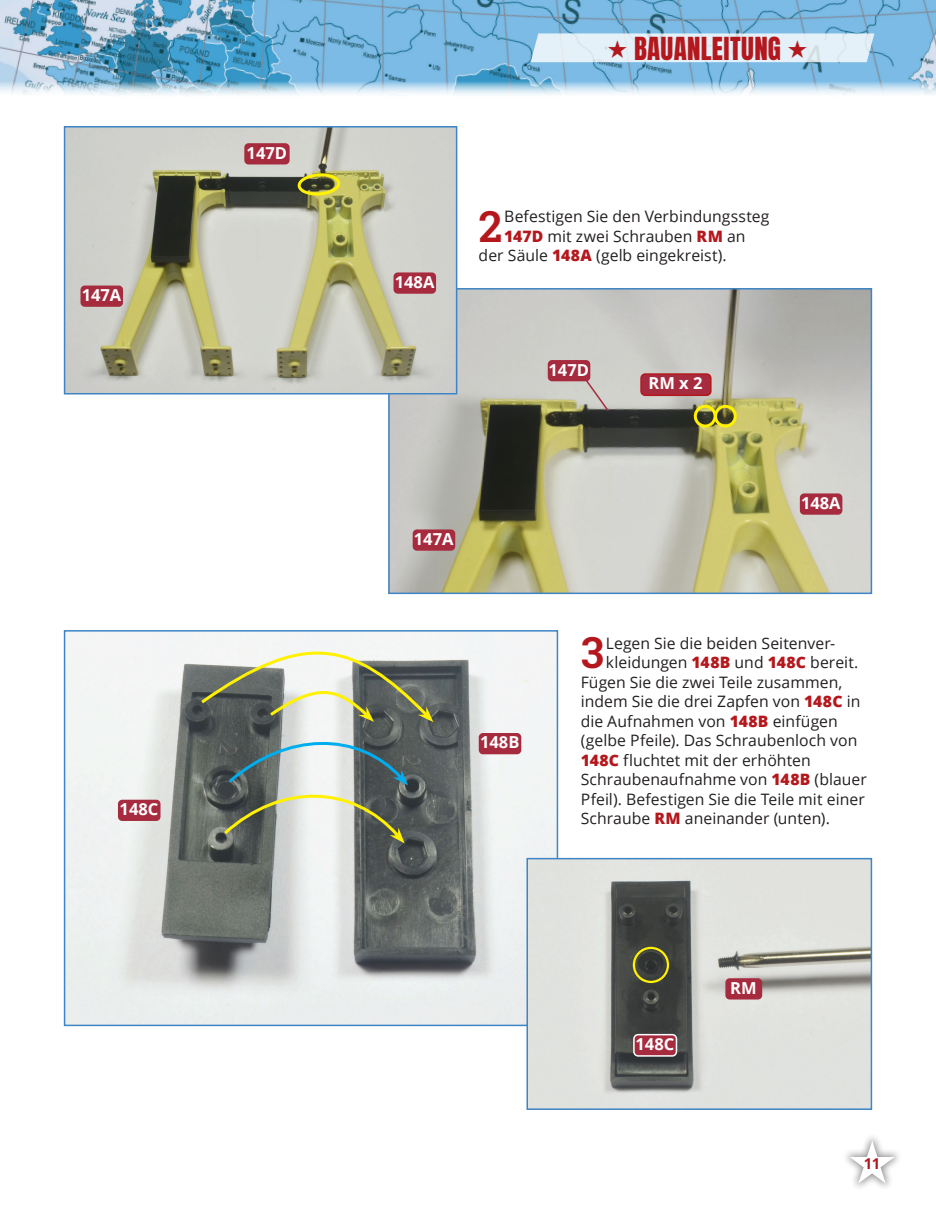
<style>
.page{position:relative;width:936px;height:1212px;background:#fff}
.page>*{position:absolute;margin:0;border:0;box-sizing:border-box;transform-origin:0 0}
.t1{font:600 43.2px "Roboto Slab";color:#b4181d}
.t2{font:27px "Anton";letter-spacing:.01em;color:#b4181d}
.t3{font:700 16.5px "Open Sans";color:#fff}
.t4{font:15.75px "Open Sans";letter-spacing:.005em;color:#231f20}
.t5{font:700 15px "Open Sans";color:#b4181d}
.s1{font-weight:800;color:#b4181d}
.s2{color:#fff}
</style>
<div class="page">
<div style="left:841px;top:1132px;width:61px;height:60px;background:#231f20;opacity:.5"></div>
<img style="left:0;top:0;width:935px;height:95px">
<img style="left:67px;top:633px;width:488px;height:390px">
<div style="left:64px;top:630px;width:494px;height:396px;border:2px solid #3e85c5"></div>
<img style="left:391px;top:291px;width:478px;height:300px">
<div style="left:388px;top:288px;width:484px;height:306px;border:2px solid #3e85c5"></div>
<img style="left:67px;top:129px;width:387px;height:262px">
<div style="left:64px;top:126px;width:393px;height:268px;border:2px solid #3e85c5"></div>
<div style="left:393px;top:272px;width:43px;height:22px;background:#a62b3e;border-radius:4px"></div>
<div style="left:80px;top:285px;width:43px;height:22px;background:#a62b3e;border-radius:4px"></div>
<div style="left:412px;top:529px;width:43px;height:22px;background:#a62b3e;border-radius:4px"></div>
<div style="left:799px;top:493px;width:43px;height:22px;background:#a62b3e;border-radius:4px"></div>
<div style="left:244px;top:143px;width:45px;height:21px;background:#a62b3e;border-radius:4px"></div>
<div style="left:478px;top:733px;width:43px;height:21px;background:#a62b3e;border-radius:4px"></div>
<div style="left:118px;top:800px;width:42px;height:21px;background:#a62b3e;border-radius:4px"></div>
<svg style="left:297px;top:172px;width:44px;height:24px"></svg>
<svg style="left:694px;top:403px;width:42px;height:24px"></svg>
<div style="left:641px;top:374px;width:69px;height:21px;background:#a62b3e;border-radius:4px"></div>
<div style="left:640px;top:373px;width:71px;height:23px;border:2px solid #b4181d;border-radius:4px"></div>
<div style="left:547px;top:360px;width:43px;height:21px;background:#a62b3e;border-radius:4px"></div>
<img style="left:529px;top:861px;width:340px;height:246px">
<div style="left:526px;top:858px;width:346px;height:252px;border:2px solid #3e85c5"></div>
<div style="left:725px;top:978px;width:37px;height:21px;background:#a62b3e;border-radius:4px"></div>
<div style="left:632px;top:947px;width:37px;height:36px;border:2px solid #fff101;border-radius:50%"></div>
<div style="left:634px;top:1035px;width:42px;height:21px;background:#a62b3e;border-radius:4px"></div>
<div style="left:633px;top:1034px;width:44px;height:23px;border:2px solid #fff;border-radius:4px"></div>
<svg style="left:583px;top:377px;width:27px;height:36px"></svg>
<svg style="left:198px;top:630px;width:235px;height:92px"></svg>
<svg style="left:221px;top:731px;width:187px;height:112px;background:#8d9690"></svg>
<svg style="left:530px;top:33px;width:344px;height:29px;background:#deedf6"></svg>
<p class="t3" style="left:82px;top:283px;width:41px">147A</p>
<p class="t3" style="left:246px;top:141px;width:42px">147D</p>
<p class="t3" style="left:120px;top:797px;width:40px">148C</p>
<h2 class="t2" style="left:607px;top:35px;width:201px">• BAUANLEITUNG •</h2>
<p class="t3" style="left:394px;top:270px;width:41px">148A</p>
<h1 class="t1" style="left:478px;top:196px;width:25px">2</h1>
<p class="t4" style="left:504px;top:206px;width:267px">Befestigen Sie den Verbindungssteg</p>
<p class="t4" style="left:504px;top:225px;width:243px"><span class="s1">147D</span> mit zwei Schrauben <span class="s1">RM</span> an</p>
<p class="t4" style="left:478px;top:245px;width:249px">der Säule <span class="s1">148A</span> (gelb eingekreist).</p>
<p class="t3" style="left:548px;top:358px;width:42px">147D</p>
<p class="t3" style="left:648px;top:372px;width:55px">RM x 2</p>
<p class="t3" style="left:414px;top:527px;width:41px">147A</p>
<p class="t3" style="left:480px;top:731px;width:41px">148B</p>
<p class="t3" style="left:801px;top:491px;width:41px">148A</p>
<h1 class="t1" style="left:580px;top:623px;width:25px">3</h1>
<p class="t4" style="left:606px;top:632px;width:231px">Legen Sie die beiden Seitenver-</p>
<p class="t4" style="left:606px;top:651px;width:254px">kleidungen <span class="s1">148B</span> und <span class="s1">148C</span> bereit.</p>
<p class="t4" style="left:580px;top:671px;width:263px">Fügen Sie die zwei Teile zusammen,</p>
<p class="t4" style="left:580px;top:690px;width:281px">indem Sie die drei Zapfen von <span class="s1">148C</span> in</p>
<p class="t4" style="left:580px;top:710px;width:258px">die Aufnahmen von <span class="s1">148B</span> einfügen</p>
<p class="t4" style="left:580px;top:729px;width:278px">(gelbe Pfeile). Das Schraubenloch von</p>
<p class="t4" style="left:580px;top:749px;width:231px"><span class="s1">148C</span> fluchtet mit der erhöhten</p>
<p class="t4" style="left:580px;top:768px;width:288px">Schraubenaufnahme von <span class="s1">148B</span> (blauer</p>
<p class="t4" style="left:580px;top:788px;width:285px">Pfeil). Befestigen Sie die Teile mit einer</p>
<p class="t4" style="left:580px;top:807px;width:251px">Schraube <span class="s1">RM</span> aneinander (unten).</p>
<p class="t3" style="left:635px;top:1032px;width:40px">148C</p>
<p class="t3" style="left:730px;top:976px;width:28px">RM</p>
<p class="t5" style="left:847px;top:1153px;width:50px"><span class="s2">•</span>1 1</p>
</div>
